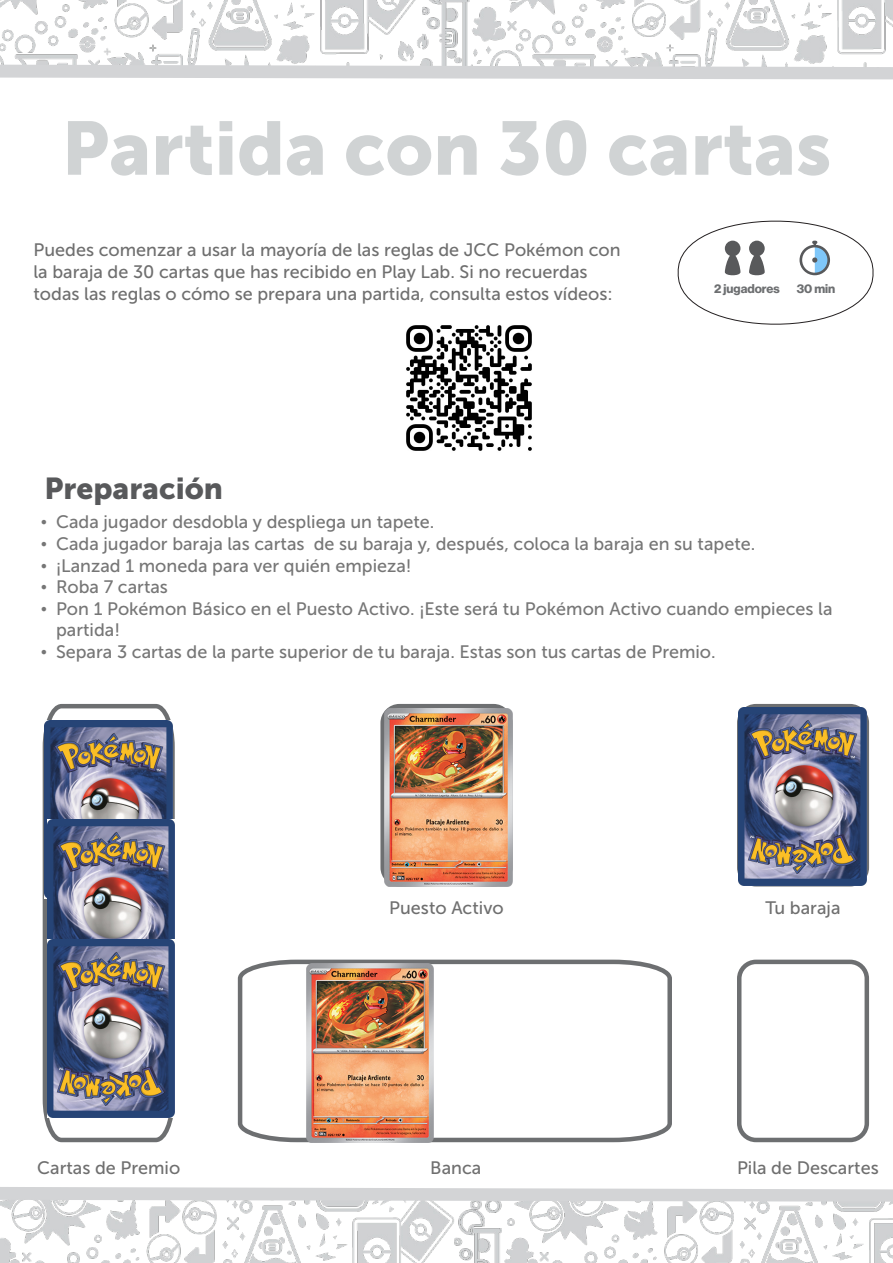
<style>
.page{position:relative;width:893px;height:1263px;background:#fff}
.page>*{position:absolute;margin:0;border:0;box-sizing:border-box;transform-origin:0 0}
.t1{font:75px "Museo Sans 900";color:#d0d3d4}
.t2{font:30.15px "Museo Sans 900";color:#58595b}
.t3{font:18px/21.6px "Museo Sans 500";color:#767676}
.t4{font:18px/21.6px "Museo Sans 500";color:#6f6f6f}
.t5{font:12.45px "N Haas Grotesk DS Pro 75 Bd";color:#6d6f71}
.s1{font-family:"Times New Roman"}
</style>
<div class="page">
<img style="left:0;top:0;width:423px;height:65px">
<img style="left:423px;top:0;width:470px;height:65px">
<svg style="left:0;top:65px;width:893px;height:14px"></svg>
<img style="left:0;top:1202px;width:455px;height:61px">
<img style="left:455px;top:1202px;width:438px;height:61px">
<svg style="left:0;top:1187px;width:893px;height:15px"></svg>
<div style="left:737px;top:960px;width:132px;height:182px;border:4px solid #6d6f71;border-radius:17px"></div>
<svg style="left:237px;top:959px;width:435px;height:184px"></svg>
<svg style="left:42px;top:704px;width:133px;height:439px"></svg>
<div style="left:380px;top:704px;width:132px;height:182px;border:4px solid #6d6f71;border-radius:17px"></div>
<div style="left:737px;top:704px;width:132px;height:182px;border:4px solid #6d6f71;border-radius:17px"></div>
<img style="left:45px;top:720px;width:127px;height:178px">
<img style="left:47px;top:819px;width:128px;height:120px">
<img style="left:47px;top:939px;width:128px;height:178px">
<img style="left:739px;top:708px;width:127px;height:178px">
<img style="left:385px;top:708px;width:127px;height:178px">
<img style="left:306px;top:964px;width:128px;height:178px">
<svg style="left:677px;top:220px;width:197px;height:105px"></svg>
<img style="left:406px;top:325px;width:126px;height:126px">
<h1 class="t1" style="left:62px;top:106px;width:771px">Partida con 30 cartas</h1>
<p class="t4" style="left:34px;top:239px;width:589px">Puedes comenzar a usar la mayoría de las reglas de JCC Pokémon con la baraja de 30 cartas que has recibido en Play Lab. Si no recuerdas todas las reglas o cómo se prepara una partida, consulta estos vídeos:</p>
<h2 class="t2" style="left:44px;top:472px;width:180px">Preparación</h2>
<p class="t5" style="left:714px;top:282px;width:67px">2 jugadores</p>
<p class="t5" style="left:797px;top:282px;width:40px">30 min</p>
<p class="t3" style="left:41px;top:511px;width:395px"><span class="s1">•</span> Cada jugador desdobla y despliega un tapete.</p>
<p class="t3" style="left:41px;top:533px;width:716px"><span class="s1">•</span> Cada jugador baraja las cartas de su baraja y, después, coloca la baraja en su tapete.</p>
<p class="t3" style="left:41px;top:555px;width:372px"><span class="s1">•</span> ¡Lanzad 1 moneda para ver quién empieza!</p>
<p class="t3" style="left:41px;top:576px;width:129px"><span class="s1">•</span> Roba 7 cartas</p>
<p class="t3" style="left:56px;top:598px;width:778px;text-indent:-15px"><span class="s1">•</span> Pon 1 Pokémon Básico en el Puesto Activo. ¡Este será tu Pokémon Activo cuando empieces la partida!</p>
<p class="t3" style="left:41px;top:641px;width:676px"><span class="s1">•</span> Separa 3 cartas de la parte superior de tu baraja. Estas son tus cartas de Premio.</p>
<p class="t4" style="left:37px;top:1156px;width:145px">Cartas de Premio</p>
<p class="t4" style="left:389px;top:896px;width:116px">Puesto Activo</p>
<p class="t4" style="left:766px;top:896px;width:76px">Tu baraja</p>
<p class="t4" style="left:430px;top:1156px;width:53px">Banca</p>
<p class="t4" style="left:737px;top:1156px;width:143px">Pila de Descartes</p>
</div>
